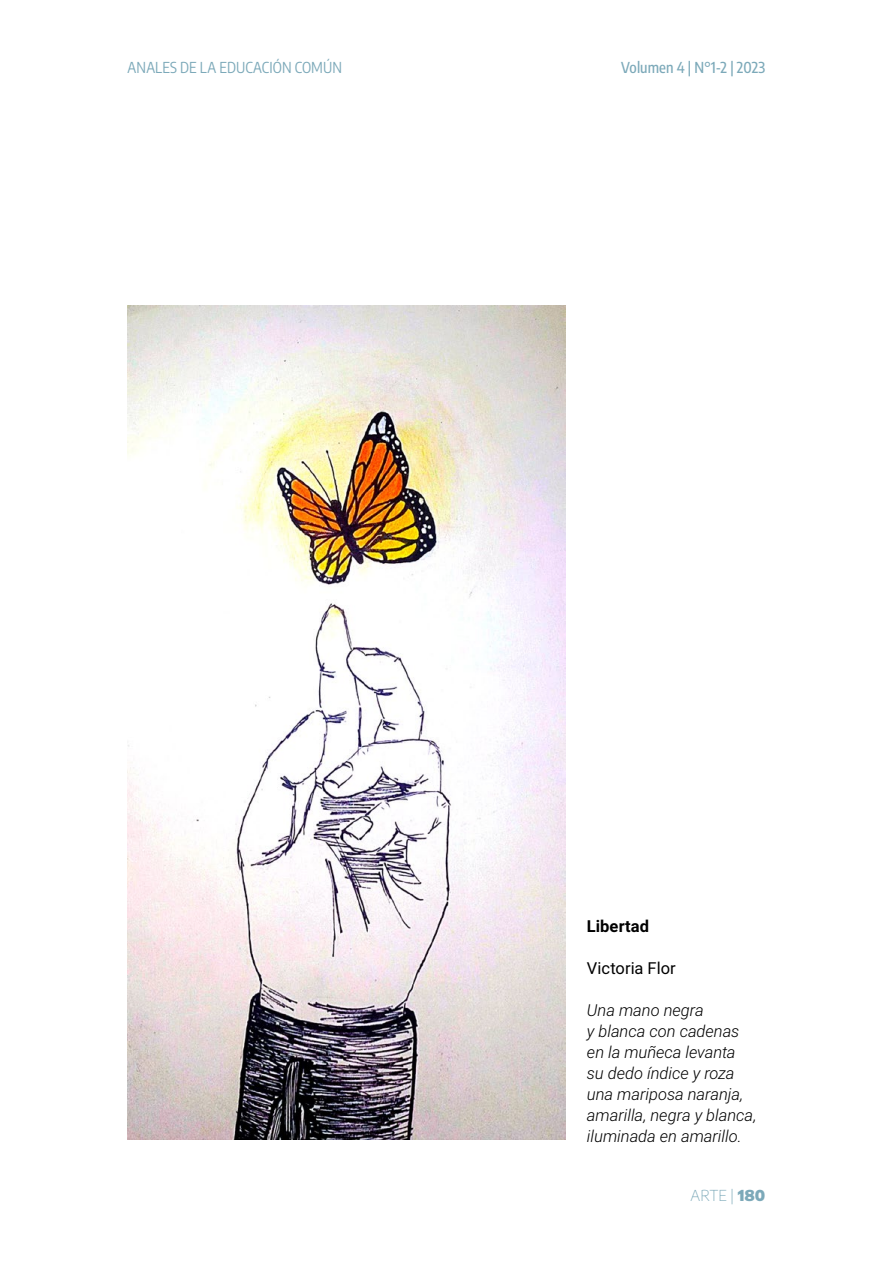
<style>
.page{position:relative;width:893px;height:1263px;background:#fff}
.page>*{position:absolute;margin:0;border:0;box-sizing:border-box;transform-origin:0 0}
.t1{font:italic 300 16.5px/21px "Roboto";letter-spacing:-.005em;color:#000}
.t2{font:16.5px "Roboto";letter-spacing:.005em;color:#000}
.t3{font:700 16.5px "Roboto";letter-spacing:.005em;color:#000}
.t4{font:15px "Encode Sans Condensed";letter-spacing:.005em;color:#7ca9b9}
.t5{font:500 15px "Encode Sans Condensed";letter-spacing:.005em;color:#7ca9b9}
.t6{font:100 condensed 15px "Encode Sans";letter-spacing:.005em;color:#7ca9b9}
</style>
<div class="page">
<img style="left:128px;top:305px;width:438px;height:835px">
<p class="t4" style="left:128px;top:57px;width:216px">ANALES DE LA EDUCACIÓN COMÚN</p>
<p class="t5" style="left:621px;top:57px;width:146px">Volumen 4 | N°1-2 | 2023</p>
<p class="t3" style="left:587px;top:915px;width:64px">Libertad</p>
<p class="t2" style="left:587px;top:957px;width:90px">Victoria Flor</p>
<p class="t1" style="left:587px;top:999px;width:171px">Una mano negra<br>y blanca con cadenas en la muñeca levanta su dedo índice y roza una mariposa naranja, amarilla, negra y blanca, iluminada en amarillo.</p>
<p class="t6" style="left:690px;top:1185px;width:76px">ARTE | 180</p>
</div>
